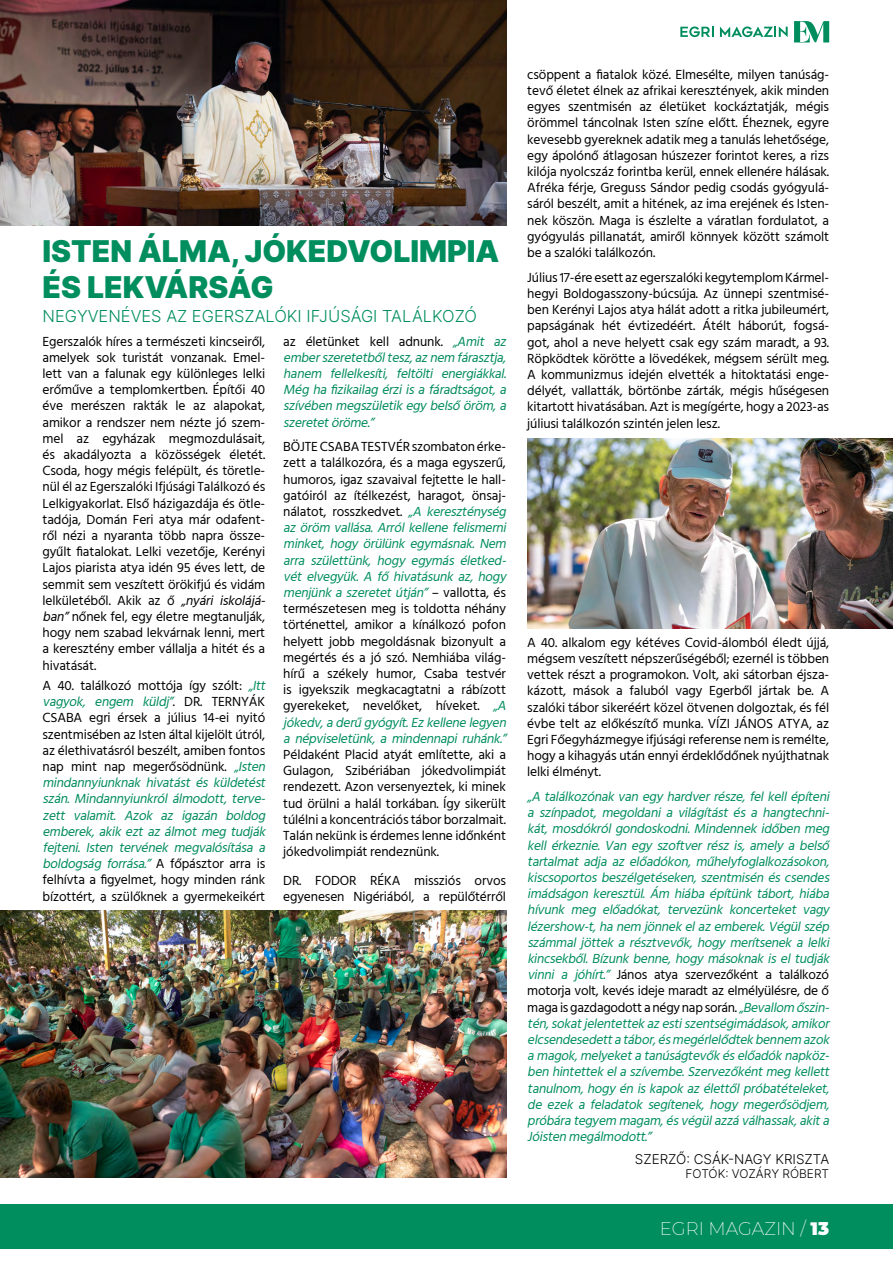
<style>
.page{position:relative;width:893px;height:1263px;background:#fff}
.page>*{position:absolute;margin:0;border:0;box-sizing:border-box;transform-origin:0 0}
.t1{font:900 30px/36px "Inter";color:#008e5e}
.t2{font:200 18px "Montserrat";color:#fff}
.t3{font:300 16.5px "Inter";color:#008e5e}
.t4{font:13.5px/16.2px "Hind Siliguri";letter-spacing:-.01em;color:#000}
.t5{font:italic 13.5px/16.2px "Hind Siliguri";letter-spacing:-.02em;color:#008e5e}
.t6{font:italic 13.5px/16.2px "Hind Siliguri";color:#008b5c;text-align:justify}
.t7{font:300 13.5px "Inter";color:#000}
.t8{font:300 12px "Inter";color:#000}
.s1{font-style:italic}
.s2{font-style:italic;color:#008b5c}
.s3{font-style:normal;color:#000}
.s4{font-style:italic;color:#008e5e}
.s5{font-weight:900}
</style>
<div class="page">
<div style="left:0;top:1204px;width:893px;height:44px;background:#008e5e"></div>
<img style="left:0;top:911px;width:506px;height:267px">
<img style="left:0;top:0;width:506px;height:225px">
<img style="left:527px;top:438px;width:366px;height:190px">
<svg style="left:794px;top:21px;width:35px;height:22px"></svg>
<svg style="left:680px;top:27px;width:34px;height:10px"></svg>
<svg style="left:720px;top:27px;width:68px;height:10px"></svg>
<h1 class="t1" style="left:43px;top:232px;width:458px">ISTEN ÁLMA, JÓKEDVOLIMPIA<br>ÉS LEKVÁRSÁG</h1>
<p class="t3" style="left:43px;top:304px;width:436px">NEGYVENÉVES AZ EGERSZALÓKI IFJÚSÁGI TALÁLKOZÓ</p>
<p class="t4" style="left:43px;top:334px;width:228px">Egerszalók híres a természeti kincseiről, amelyek sok turistát vonzanak. Emel&shy;lett van a falunak egy különleges lelki erőműve a templomkertben. Építői 40 éve merészen rakták le az alapokat, amikor a rendszer nem nézte jó szem&shy;mel az egyházak megmozdulásait, és akadályozta a közösségek életét.<br>Csoda, hogy mégis felépült, és töretle&shy;nül él az Egerszalóki Ifjúsági Találkozó és Lelkigyakorlat. Első házigazdája és ötle&shy;tadója, Domán Feri atya már odafent&shy;ről nézi a nyaranta több napra össze&shy;gyűlt fiatalokat. Lelki vezetője, Kerényi Lajos piarista atya idén 95 éves lett, de semmit sem veszített örökifjú és vidám lelkületéből. Akik az ő <span class="s1">„nyári iskolájá&shy;ban”</span>nőnek fel, egy életre megtanulják, hogy nem szabad lekvárnak lenni, mert a keresztény ember vállalja a hitét és a hivatását.</p>
<p class="t4" style="left:43px;top:678px;width:228px">A 40. találkozó mottója így szólt: <span class="s2">„Itt vagyok, engem küldj”</span>. D R . T E R N Y Á K CSABA egri érsek a július 14-ei nyitó szentmisében az Isten által kijelölt útról, az élethivatásról beszélt, amiben fontos nap mint nap megerősödnünk. <span class="s2">„Isten mindannyiunknak hivatást és küldetést szán. Mindannyiunkról álmodott, terve&shy;zett valamit. Azok az igazán boldog emberek,akik eztaz álmotmeg tudják fejteni. Isten tervének megvalósítása a boldogság forrása.”</span> A f ő p á s z t o r a r r a i s felhívta a figyelmet, hogy minden ránk bízottért, a szülőknek a gyermekeikért</p>
<p class="t6" style="left:283px;top:334px;width:228px"><span class="s3">az életünket kell adnunk.</span> „Amit az emberszeretetbőltesz,aznem fárasztja, hanem fellelkesíti, feltölti energiákkal.<br>Méghafizikailagérziisafáradtságot,a szívébenmegszületikegybelső öröm,a szeretetöröme.”</p>
<p class="t4" style="left:283px;top:439px;width:228px">BÖJTE CSABA TESTVÉR szombaton érke&shy;zett a találkozóra, és a maga egyszerű, humoros, igaz szavaival fejtette le hall&shy;gatóiról az ítélkezést, haragot, önsaj&shy;nálatot, rosszkedvet. <span class="s4">„A kereszténység azöröm vallása.Arrólkellenefelismerni minket, hogy örülünk egymásnak. Nem arra születtünk, hogy egymás életked&shy;vét elvegyük. A fő hivatásunk az, hogy menjünkaszeretetútján”</span>– v a l l o t t a , é s természetesen meg is toldotta néhány történettel, amikor a kínálkozó pofon helyett jobb megoldásnak bizonyult a megértés és a jó szó. Nemhiába világ&shy;hírű a székely humor, Csaba testvér is igyekszik megkacagtatni a rábízott gyerekeket, nevelőket, híveket. <span class="s4">„A jókedv,aderűgyógyít.Ezkellenelegyen a népviseletünk, a mindennapi ruhánk.”</span></p>
<p class="t4" style="left:283px;top:747px;width:224px;text-align:justify">Példaként Placid atyát említette, aki a Gulagon, Szibériában jókedvolimpiát rendezett. Azon versenyeztek, ki minek tud örülni a halál torkában. Így sikerült túlélni a koncentrációs tábor borzalmait.<br>Talán nekünk is érdemes lenne időnként jókedvolimpiát rendeznünk.</p>
<p class="t4" style="left:283px;top:873px;width:224px">DR. FODOR RÉKA missziós orvos egyenesen Nigériából, a repülőtérről</p>
<p class="t4" style="left:527px;top:67px;width:303px;text-align:justify">csöppent a fiatalok közé. Elmesélte, milyen tanúság&shy;tevő életet élnek az afrikai keresztények, akik minden egyes szentmisén az életüket kockáztatják, mégis örömmel táncolnak Isten színe előtt. Éheznek, egyre kevesebb gyereknek adatik meg a tanulás lehetősége, egy ápolónő átlagosan húszezer forintot keres, a rizs kilója nyolcszáz forintba kerül, ennek ellenére hálásak.<br>Afréka férje, Greguss Sándor pedig csodás gyógyulá&shy;sáról beszélt, amit a hitének, az ima erejének és Isten&shy;nek köszön. Maga is észlelte a váratlan fordulatot, a gyógyulás pillanatát, amiről könnyek között számolt be a szalóki találkozón.</p>
<p class="t4" style="left:527px;top:270px;width:303px;text-align:justify">Július 17-ére esett az egerszalóki kegytemplom Kármel&shy;hegyi Boldogasszony-búcsúja. Az ünnepi szentmisé&shy;ben Kerényi Lajos atya hálát adott a ritka jubileumért, papságának hét évtizedéért. Átélt háborút, fogsá&shy;got, ahol a neve helyett csak egy szám maradt, a 93.<br>Röpködtek körötte a lövedékek, mégsem sérült meg.<br>A kommunizmus idején elvették a hitoktatási enge&shy;délyét, vallatták, börtönbe zárták, mégis hűségesen kitartott hivatásában. Azt is megígérte, hogy a 2023-as júliusi találkozón szintén jelen lesz.</p>
<p class="t4" style="left:527px;top:635px;width:303px;text-align:justify">A 40. alkalom egy kétéves Covid-álomból éledt újjá, mégsem veszített népszerűségéből; ezernél is többen vettek részt a programokon. Volt, aki sátorban éjsza&shy;kázott, mások a faluból vagy Egerből jártak be. A szalóki tábor sikeréért közel ötvenen dolgoztak, és fél évbe telt az előkészítő munka. VÍZI JÁNOS ATYA, az Egri Főegyházmegye ifjúsági referense nem is remélte, hogy a kihagyás után ennyi érdeklődőnek nyújthatnak lelki élményt.</p>
<p class="t5" style="left:527px;top:789px;width:307px">„A találkozónakvanegyhardverrésze,felkellépíteni a színpadot, megoldani a világítást és a hangtechni&shy;kát,mosdókrólgondoskodni.Mindennekidőbenmeg kell érkeznie. Van egy szoftver rész is, amely a belső tartalmat adja az előadókon, műhelyfoglalkozásokon, kiscsoportosbeszélgetéseken,szentmisénéscsendes imádságon keresztül. Ám hiába építünk tábort, hiába hívunk meg előadókat, tervezünk koncerteket vagy lézershow-t,hanem jönnekelazemberek.Végülszép számmal jöttek a résztvevők, hogy merítsenek a lelki kincsekből.Bízunkbenne,hogymásoknakiseltudják vinni a jóhírt.” <span class="s3">János atya szervezőként a találkozó motorja volt, kevés ideje maradt az elmélyülésre, de ő maga is gazdagodott a négy nap során.</span> „Bevallom őszin&shy;tén,sokatjelentettekazestiszentségimádások,amikor elcsendesedettatábor,ésmegérlelődtekbennem azok amagok,melyeketatanúságtevőkéselőadóknapköz&shy;benhintettekelaszívembe.Szervezőkéntmegkellett tanulnom,hogyéniskapokazélettőlpróbatételeket, de ezek a feladatok segítenek, hogy megerősödjem, próbárategyem magam,ésvégülazzáválhassak,akita Jóistenmegálmodott.”</p>
<p class="t7" style="left:635px;top:1149px;width:196px">SZERZŐ: CSÁK-NAGY KRISZTA</p>
<p class="t8" style="left:686px;top:1165px;width:145px">FOTÓK: VOZÁRY RÓBERT</p>
<h2 class="t2" style="left:660px;top:1216px;width:171px">EGRI MAGAZIN / <span class="s5">13</span></h2>
</div>
